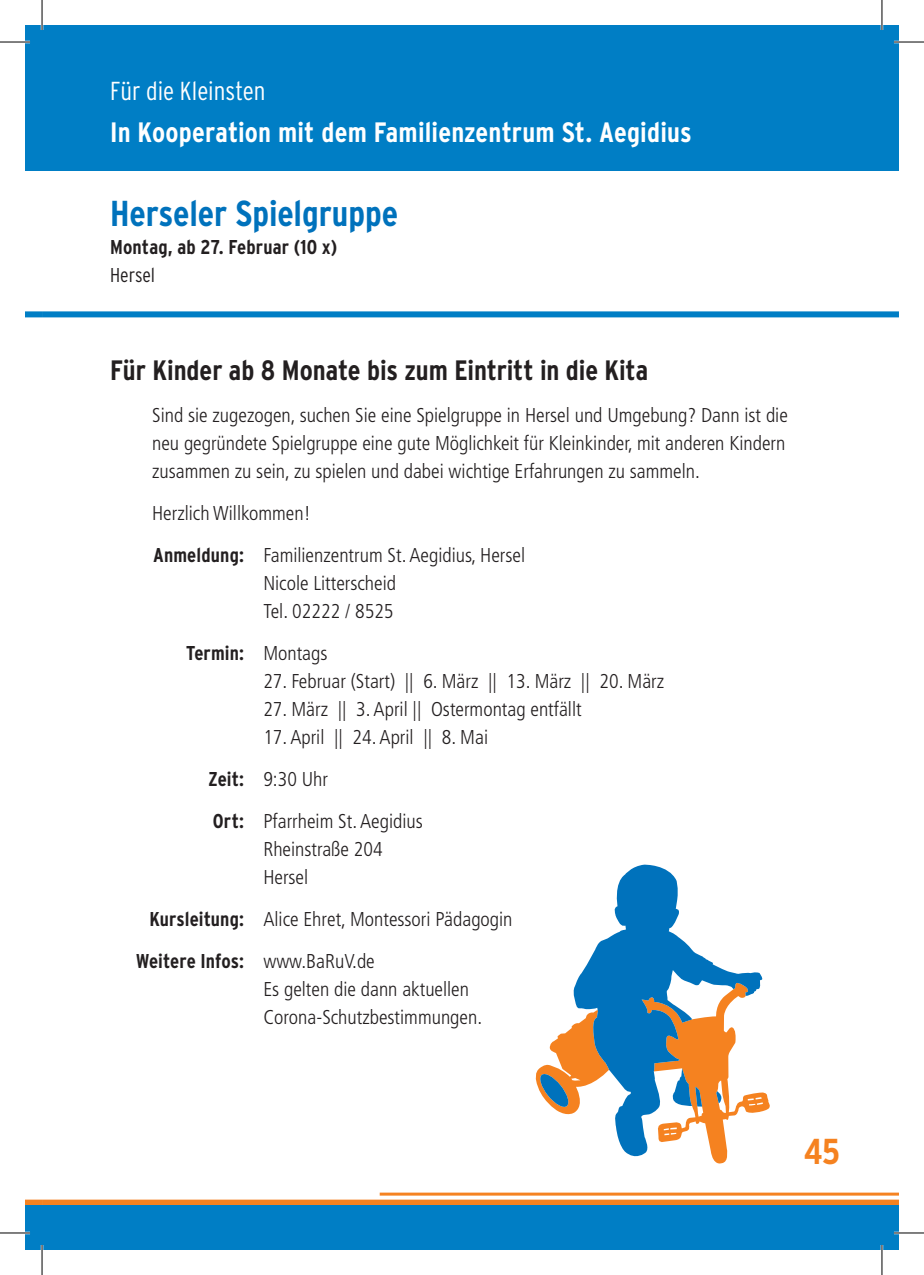
<style>
.page{position:relative;width:924px;height:1275px;background:#fff}
.page>*{position:absolute;margin:0;border:0;box-sizing:border-box;transform-origin:0 0}
.t1{font:700 36px "Interstate Condensed";letter-spacing:-.005em;color:#0072bc}
.t2{font:700 36px "Interstate Condensed";color:#f58220}
.t3{font:700 28px "Interstate Condensed";letter-spacing:.005em;color:#fff}
.t4{font:700 28px "Interstate Condensed";letter-spacing:-.005em;color:#231f20}
.t5{font:300 26px "Interstate Condensed";color:#fff}
.t6{font:300 condensed 20px/28px "Frutiger LT Std";color:#231f20}
.t7{font:700 20px "Interstate Condensed";letter-spacing:.005em;color:#231f20}
.t8{font:300 20px "Interstate Condensed";color:#231f20}
.s1{font-family:"Interstate Condensed";font-weight:700;font-stretch:normal}
.s2{font-family:"Frutiger LT Std";font-weight:300;font-stretch:condensed}
</style>
<div class="page">
<div style="left:25px;top:311px;width:17px;height:6px;background:#007ec5"></div>
<div style="left:42px;top:311px;width:856px;height:6px;background:#007ec5"></div>
<hr style="left:379px;top:1192px;width:519px;height:3px;background:#f58220">
<div style="left:25px;top:1199px;width:17px;height:6px;background:#f58220"></div>
<div style="left:42px;top:1199px;width:856px;height:6px;background:#f58220"></div>
<div style="left:25px;top:25px;width:17px;height:145px;background:#007ec5"></div>
<div style="left:42px;top:25px;width:856px;height:145px;background:#007ec5"></div>
<div style="left:25px;top:1205px;width:17px;height:45px;background:#007ec5"></div>
<div style="left:42px;top:1205px;width:856px;height:45px;background:#007ec5"></div>
<svg style="left:714px;top:1092px;width:56px;height:72px"></svg>
<svg style="left:535px;top:1028px;width:36px;height:87px"></svg>
<svg style="left:571px;top:864px;width:191px;height:297px"></svg>
<hr style="left:0;top:41px;width:30px;height:2px;background:#fff">
<hr style="left:893px;top:41px;width:30px;height:2px;background:#fff">
<hr style="left:0;top:1231px;width:30px;height:3px;background:#fff">
<hr style="left:893px;top:1231px;width:30px;height:3px;background:#fff">
<hr style="left:41px;top:0;width:2px;height:30px;background:#fff">
<hr style="left:41px;top:1245px;width:2px;height:30px;background:#fff">
<hr style="left:880px;top:0;width:2px;height:30px;background:#fff">
<hr style="left:880px;top:1245px;width:2px;height:30px;background:#fff">
<hr style="left:0;top:42px;width:30px;height:1px;background:#000">
<hr style="left:893px;top:42px;width:30px;height:1px;background:#000">
<hr style="left:0;top:1232px;width:30px;height:1px;background:#000">
<hr style="left:893px;top:1232px;width:30px;height:1px;background:#000">
<hr style="left:42px;top:0;width:1px;height:30px;background:#000">
<hr style="left:42px;top:1245px;width:1px;height:30px;background:#000">
<hr style="left:881px;top:0;width:1px;height:30px;background:#000">
<hr style="left:881px;top:1245px;width:1px;height:30px;background:#000">
<h3 class="t5" style="left:110px;top:76px;width:157px">Für die Kleinsten</h3>
<h2 class="t3" style="left:110px;top:117px;width:583px">In Kooperation mit dem Familienzentrum St. Aegidius</h2>
<h1 class="t1" style="left:110px;top:193px;width:289px">Herseler Spielgruppe</h1>
<p class="t7" style="left:110px;top:236px;width:229px">Montag, ab 27. Februar (10 x)</p>
<p class="t8" style="left:110px;top:264px;width:47px">Hersel</p>
<h2 class="t4" style="left:110px;top:355px;width:539px">Für Kinder ab 8 Monate bis zum Eintritt in die Kita</h2>
<p class="t6" style="left:152px;top:401px;width:637px">Sind sie zugezogen, suchen Sie eine Spielgruppe in Hersel und Umgebung? Dann ist die neu gegründete Spielgruppe eine gute Möglichkeit für Kleinkinder, mit anderen Kindern zusammen zu sein, zu spielen und dabei wichtige Erfahrungen zu sammeln.</p>
<p class="t6" style="left:152px;top:492px;width:374px;line-height:42px">Herzlich Willkommen!<br><span class="s1">Anmeldung:</span> Familienzentrum St. Aegidius, Hersel</p>
<p class="t6" style="left:263px;top:569px;width:134px">Nicole Litterscheid<br>Tel. 02222 / 8525</p>
<p class="t7" style="left:186px;top:642px;width:143px">Termin: <span class="s2">Montags</span></p>
<p class="t6" style="left:263px;top:667px;width:402px">27. Februar (Start) || 6. März || 13. März || 20. März</p>
<p class="t6" style="left:263px;top:695px;width:319px">27. März || 3. April || Ostermontag entfällt</p>
<p class="t6" style="left:208px;top:716px;width:281px;line-height:42px;text-indent:55px">17. April || 24. April || 8. Mai<br><span class="s1">Zeit:</span> 9:30 Uhr<br><span class="s1">Ort:</span> Pfarrheim St. Aegidius</p>
<p class="t6" style="left:263px;top:835px;width:121px">Rheinstraße 204<br>Hersel</p>
<p class="t6" style="left:149px;top:905px;width:364px"><span class="s1">Kursleitung:</span> Alice Ehret, Montessori Pädagogin</p>
<p class="t7" style="left:136px;top:950px;width:240px">Weitere Infos: <span class="s2">www.BaRuV.de</span></p>
<p class="t6" style="left:263px;top:975px;width:220px">Es gelten die dann aktuellen<br>Corona-Schutzbestimmungen.</p>
<h1 class="t2" style="left:803px;top:1131px;width:37px">45</h1>
</div>
